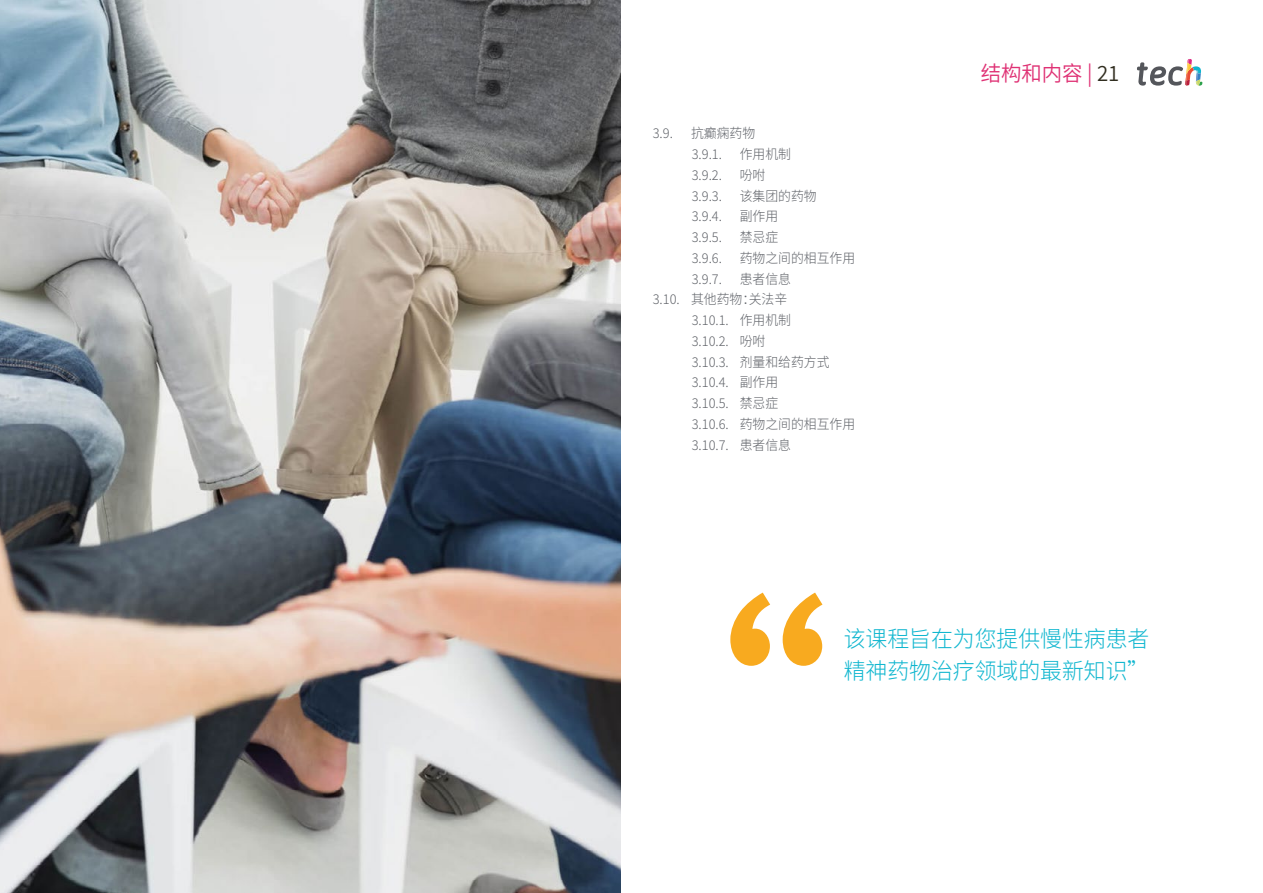
<style>
.page{position:relative;width:1263px;height:893px;background:#fff}
.page>*{position:absolute;margin:0;border:0;box-sizing:border-box;transform-origin:0 0}
.t1{font:300 22.5px/31.5px "Source Han Sans CN";color:#0fb6cf}
.t2{font:21px "Source Han Sans CN";color:#df3174}
.t3{font:300 13.5px/20.7px "Source Han Sans CN";color:#61646a;scale:.95 1}
.s1{color:#312e20}
</style>
<div class="page">
<svg style="left:730px;top:593px;width:92px;height:73px"></svg>
<img style="left:0;top:0;width:621px;height:893px">
<svg style="left:1137px;top:59px;width:65px;height:27px"></svg>
<p class="t3" style="left:653px;top:123px;width:23px">3.9.</p>
<p class="t3" style="left:691px;top:123px;width:69px">抗癫痫药物<br>3.9.1.</p>
<p class="t3" style="left:740px;top:144px;width:55px">作用机制</p>
<p class="t3" style="left:692px;top:165px;width:33px">3.9.2.</p>
<p class="t3" style="left:740px;top:165px;width:29px">吩咐</p>
<p class="t3" style="left:692px;top:186px;width:33px">3.9.3.</p>
<p class="t3" style="left:740px;top:186px;width:83px">该集团的药物</p>
<p class="t3" style="left:692px;top:206px;width:33px">3.9.4.</p>
<p class="t3" style="left:740px;top:206px;width:42px">副作用</p>
<p class="t3" style="left:692px;top:227px;width:33px">3.9.5.</p>
<p class="t3" style="left:740px;top:227px;width:42px">禁忌症</p>
<p class="t3" style="left:692px;top:248px;width:33px">3.9.6.</p>
<p class="t3" style="left:740px;top:248px;width:123px">药物之间的相互作用</p>
<p class="t3" style="left:692px;top:269px;width:33px">3.9.7.</p>
<p class="t3" style="left:740px;top:269px;width:55px">患者信息</p>
<p class="t3" style="left:653px;top:289px;width:143px">3.10. 其他药物：关法辛</p>
<p class="t3" style="left:692px;top:310px;width:106px">3.10.1. 作用机制</p>
<p class="t3" style="left:692px;top:331px;width:79px">3.10.2. 吩咐</p>
<p class="t3" style="left:692px;top:352px;width:147px">3.10.3. 剂量和给药方式</p>
<p class="t3" style="left:692px;top:372px;width:93px">3.10.4. 副作用</p>
<p class="t3" style="left:692px;top:393px;width:93px">3.10.5. 禁忌症</p>
<p class="t3" style="left:692px;top:414px;width:174px">3.10.6. 药物之间的相互作用</p>
<p class="t3" style="left:692px;top:435px;width:106px">3.10.7. 患者信息</p>
<h2 class="t2" style="left:981px;top:61px;width:140px">结构和内容 | <span class="s1">21</span></h2>
<h1 class="t1" style="left:844px;top:624px;width:307px">该课程旨在为您提供慢性病患者精神药物治疗领域的最新知识”</h1>
</div>
